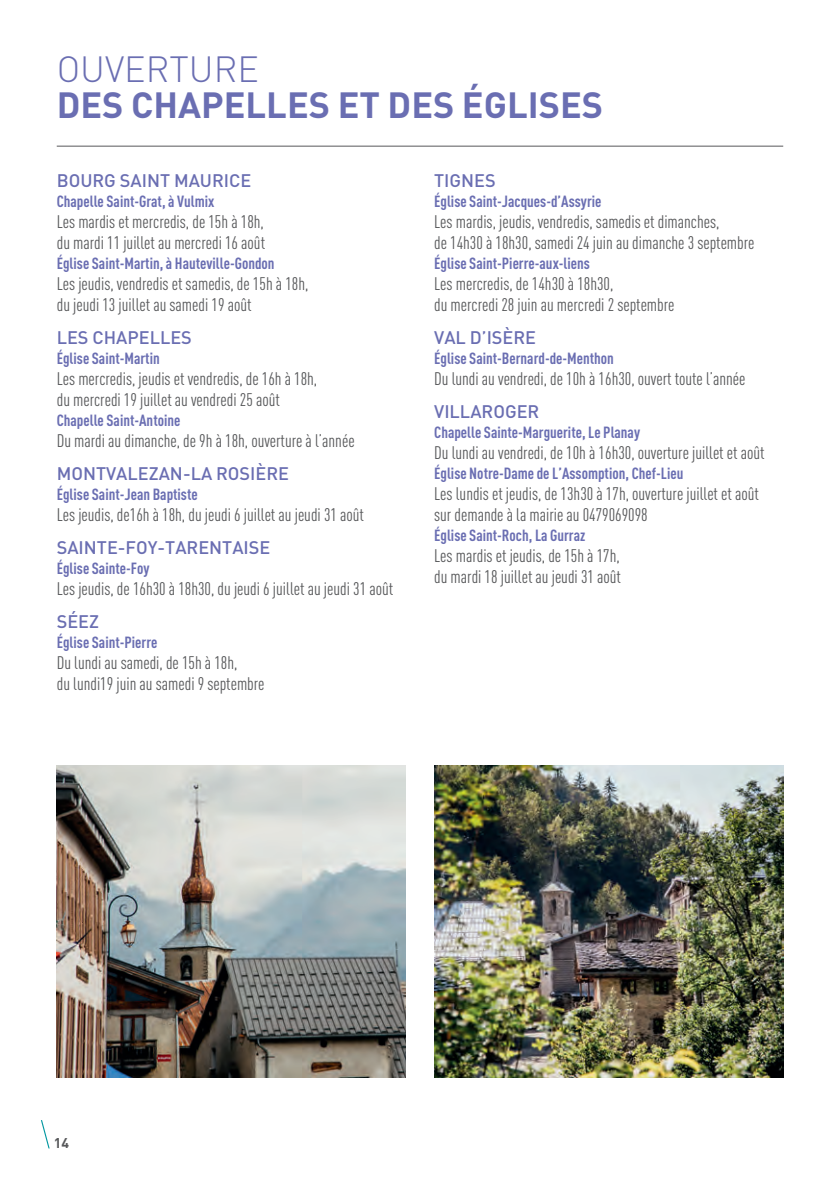
<style>
.page{position:relative;width:840px;height:1191px;background:#fff}
.page>*{position:absolute;margin:0;border:0;box-sizing:border-box;transform-origin:0 0}
.t1{font:700 36px "DIN";color:#6a6eb2}
.t2{font:300 36px "DIN";color:#6a6eb2}
.t3{font:18px/21px "DIN Cond";color:#57585a}
.t4{font:500 18px "DIN";color:#6a6eb2}
.t5{font:700 16px "DIN Cond";color:#6a6eb2}
.t6{font:700 14px "DIN";color:#57585a}
</style>
<div class="page">
<hr style="left:839px;top:0;width:1px;height:1191px;background:#0097a0">
<svg style="left:41px;top:1120px;width:9px;height:28px"></svg>
<img style="left:57px;top:765px;width:348px;height:312px">
<img style="left:434px;top:765px;width:348px;height:312px">
<hr style="left:57px;top:146px;width:725px;height:1px;background:#57585a">
<h1 class="t2" style="left:57px;top:47px;width:203px">OUVERTURE</h1>
<h1 class="t1" style="left:57px;top:82px;width:547px">DES CHAPELLES ET DES ÉGLISES</h1>
<p class="t4" style="left:57px;top:169px;width:196px">BOURG SAINT MAURICE</p>
<p class="t5" style="left:57px;top:192px;width:159px">Chapelle Saint-Grat, à Vulmix</p>
<p class="t3" style="left:57px;top:211px;width:210px">Les mardis et mercredis, de 15h à 18h, du mardi 11 juillet au mercredi 16 août</p>
<p class="t5" style="left:57px;top:254px;width:219px">Église Saint-Martin, à Hauteville-Gondon</p>
<p class="t3" style="left:57px;top:273px;width:253px">Les jeudis, vendredis et samedis, de 15h à 18h, du jeudi 13 juillet au samedi 19 août</p>
<p class="t4" style="left:57px;top:326px;width:137px">LES CHAPELLES</p>
<p class="t5" style="left:57px;top:349px;width:104px">Église Saint-Martin</p>
<p class="t3" style="left:57px;top:368px;width:262px">Les mercredis, jeudis et vendredis, de 16h à 18h, du mercredi 19 juillet au vendredi 25 août</p>
<p class="t5" style="left:57px;top:411px;width:125px">Chapelle Saint-Antoine</p>
<p class="t3" style="left:57px;top:430px;width:299px">Du mardi au dimanche, de 9h à 18h, ouverture à l’année</p>
<p class="t4" style="left:57px;top:462px;width:234px">MONTVALEZAN-LA ROSIÈRE</p>
<p class="t5" style="left:57px;top:485px;width:142px">Église Saint-Jean Baptiste</p>
<p class="t3" style="left:57px;top:504px;width:308px">Les jeudis, de16h à 18h, du jeudi 6 juillet au jeudi 31 août</p>
<p class="t4" style="left:57px;top:536px;width:215px">SAINTE-FOY-TARENTAISE</p>
<p class="t5" style="left:57px;top:559px;width:94px">Église Sainte-Foy</p>
<p class="t3" style="left:57px;top:578px;width:338px">Les jeudis, de 16h30 à 18h30, du jeudi 6 juillet au jeudi 31 août</p>
<p class="t4" style="left:57px;top:610px;width:44px">SÉEZ</p>
<p class="t5" style="left:57px;top:633px;width:102px">Église Saint-Pierre</p>
<p class="t3" style="left:57px;top:652px;width:209px">Du lundi au samedi, de 15h à 18h,<br>du lundi19 juin au samedi 9 septembre</p>
<p class="t4" style="left:434px;top:169px;width:63px">TIGNES</p>
<p class="t5" style="left:434px;top:192px;width:169px">Église Saint-Jacques-d’Assyrie</p>
<p class="t3" style="left:434px;top:211px;width:321px">Les mardis, jeudis, vendredis, samedis et dimanches,<br>de 14h30 à 18h30, samedi 24 juin au dimanche 3 septembre</p>
<p class="t5" style="left:434px;top:254px;width:157px">Église Saint-Pierre-aux-liens</p>
<p class="t3" style="left:434px;top:273px;width:242px">Les mercredis, de 14h30 à 18h30,<br>du mercredi 28 juin au mercredi 2 septembre</p>
<p class="t4" style="left:434px;top:326px;width:103px">VAL D’ISÈRE</p>
<p class="t5" style="left:434px;top:349px;width:181px">Église Saint-Bernard-de-Menthon</p>
<p class="t3" style="left:434px;top:368px;width:313px">Du lundi au vendredi, de 10h à 16h30, ouvert toute l’année</p>
<p class="t4" style="left:434px;top:400px;width:107px">VILLAROGER</p>
<p class="t5" style="left:434px;top:423px;width:207px">Chapelle Sainte-Marguerite, Le Planay</p>
<p class="t3" style="left:434px;top:442px;width:332px">Du lundi au vendredi, de 10h à 16h30, ouverture juillet et août</p>
<p class="t5" style="left:434px;top:464px;width:250px">Église Notre-Dame de L’Assomption, Chef-Lieu</p>
<p class="t3" style="left:434px;top:483px;width:326px">Les lundis et jeudis, de 13h30 à 17h, ouverture juillet et août sur demande à la mairie au 0479069098</p>
<p class="t5" style="left:434px;top:526px;width:152px">Église Saint-Roch, La Gurraz</p>
<p class="t3" style="left:434px;top:545px;width:188px">Les mardis et jeudis, de 15h à 17h, du mardi 18 juillet au jeudi 31 août</p>
<p class="t6" style="left:54px;top:1134px;width:17px">14</p>
</div>
